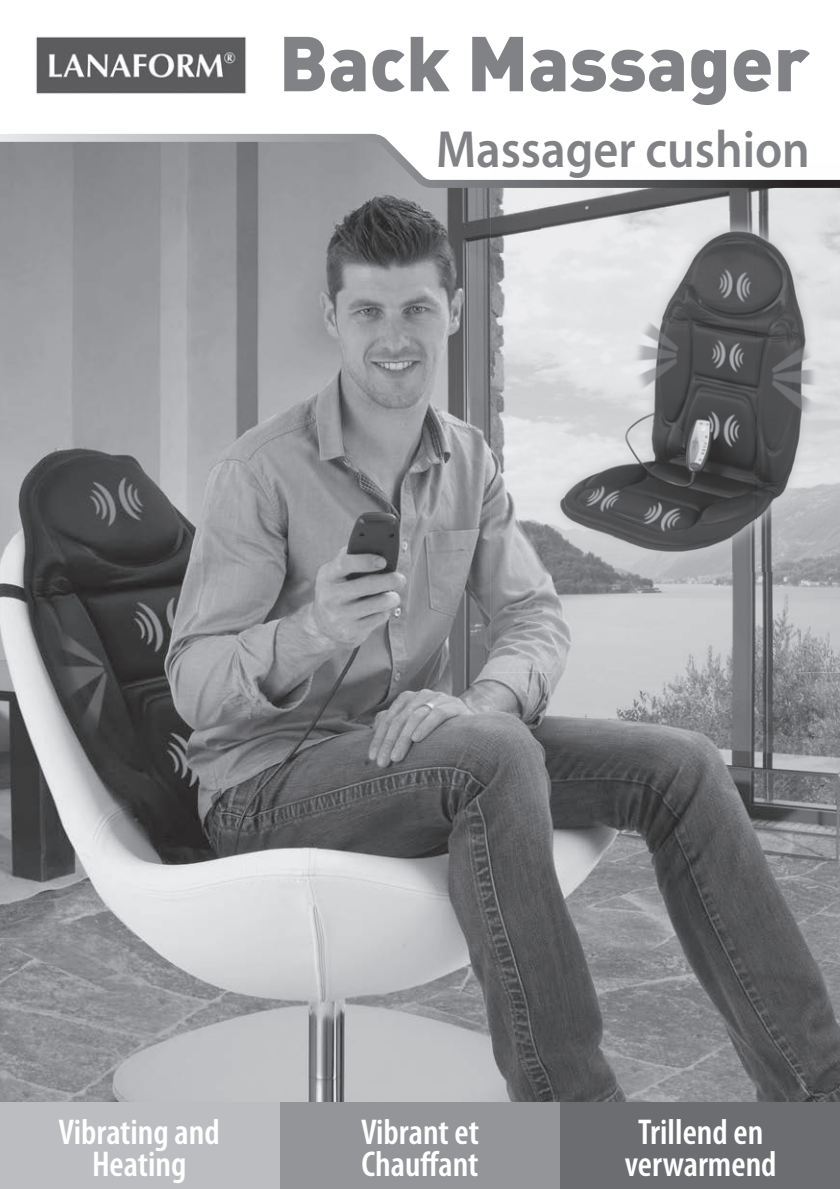
<style>
.page{position:relative;width:840px;height:1189px;background:#fff}
.page>*{position:absolute;margin:0;border:0;box-sizing:border-box;transform-origin:0 0}
.t1{font:900 76.4px "DIN Pro";color:#808285}
.t2{font:600 52.6px "Myriad Pro";color:#808285;scale:.92 1}
.t3{font:600 condensed 36px/32px "Myriad Pro";color:#fff;text-align:center}
</style>
<div class="page">
<img style="left:0;top:199px;width:840px;height:902px">
<img style="left:491px;top:199px;width:349px;height:54px">
<img style="left:491px;top:253px;width:61px;height:419px">
<img style="left:800px;top:253px;width:40px;height:419px">
<img style="left:552px;top:571px;width:248px;height:101px">
<img style="left:541px;top:212px;width:286px;height:359px">
<img style="left:35px;top:36px;width:211px;height:58px">
<svg style="left:0;top:133px;width:840px;height:66px"></svg>
<div style="left:278px;top:1101px;width:283px;height:87px;background:#939598"></div>
<div style="left:0;top:1101px;width:279px;height:87px;background:#bcbdc0"></div>
<div style="left:560px;top:1101px;width:280px;height:87px;background:#6c6d70"></div>
<h1 class="t1" style="left:279px;top:-2px;width:532px">Back Massager</h1>
<h2 class="t2" style="left:436px;top:115px;width:408px">Massager cushion</h2>
<p class="t3" style="left:59px;top:1116px;width:163px">Vibrating and<br>Heating</p>
<p class="t3" style="left:625px;top:1116px;width:153px">Trillend en verwarmend</p>
<p class="t3" style="left:361px;top:1116px;width:119px;text-align:left">Vibrant et<br>Chauffant</p>
</div>
